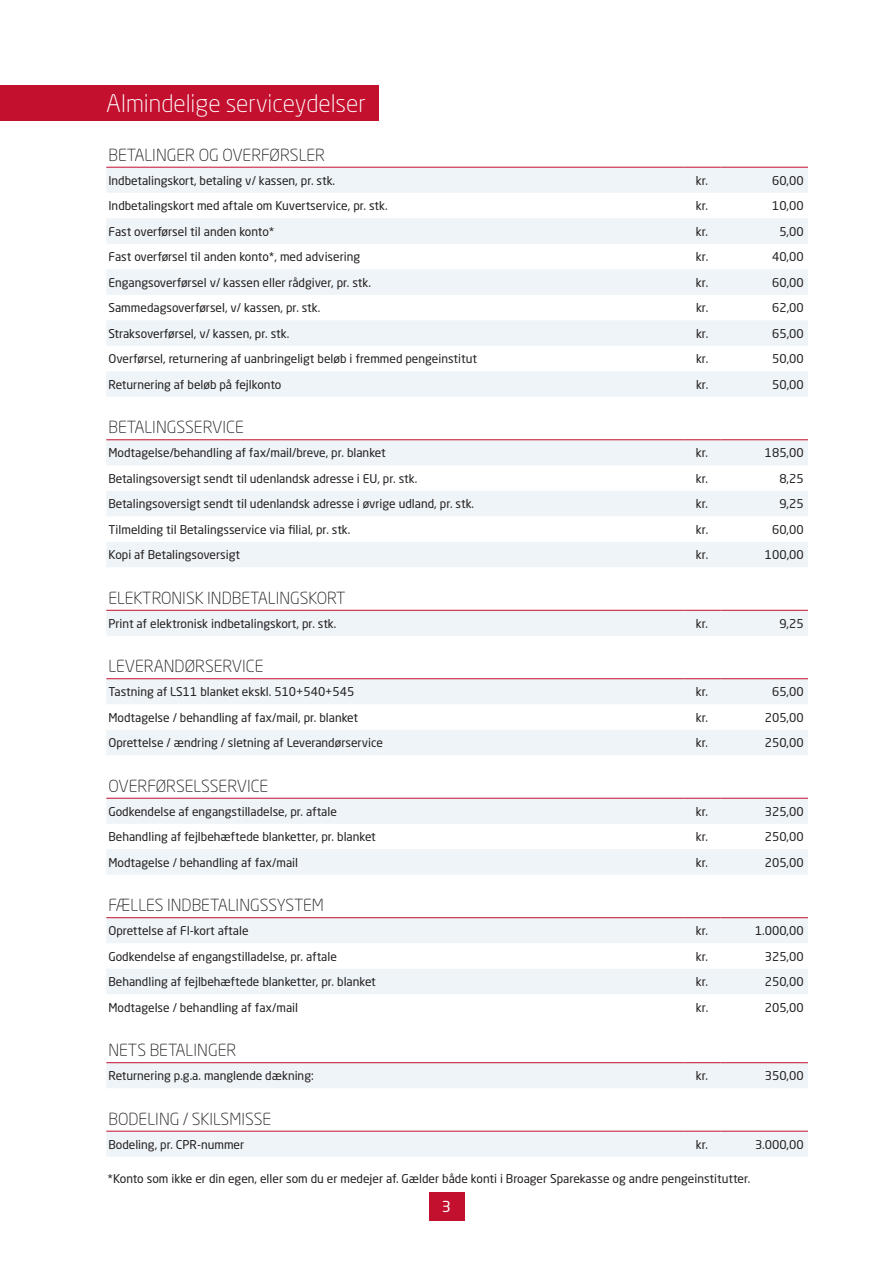
<style>
.page{position:relative;width:893px;height:1263px;background:#fff}
.page>*{position:absolute;margin:0;border:0;box-sizing:border-box;transform-origin:0 0}
.t1{font:300 24px "Neo Sans Std";color:#fff}
.t2{font:300 16.5px "Neo Sans Std";color:#231f20}
.t3{font:15px "Neo Sans Std";color:#fff}
.t4{font:12px "Neo Sans Std";color:#231f20}
</style>
<div class="page">
<svg style="left:106px;top:168px;width:702px;height:229px;fill:#eef4f7"></svg>
<hr style="left:106px;top:167px;width:578px;height:1px;background:#c3102f">
<hr style="left:684px;top:167px;width:36px;height:1px;background:#c3102f">
<hr style="left:720px;top:167px;width:88px;height:1px;background:#c3102f">
<div style="left:106px;top:1063px;width:702px;height:25px;background:#eef4f7"></div>
<hr style="left:106px;top:1062px;width:578px;height:1px;background:#c3102f">
<hr style="left:684px;top:1062px;width:36px;height:1px;background:#c3102f">
<hr style="left:720px;top:1062px;width:88px;height:1px;background:#c3102f">
<div style="left:106px;top:1132px;width:702px;height:25px;background:#eef4f7"></div>
<hr style="left:106px;top:1131px;width:578px;height:1px;background:#c3102f">
<hr style="left:684px;top:1131px;width:36px;height:1px;background:#c3102f">
<hr style="left:720px;top:1131px;width:88px;height:1px;background:#c3102f">
<svg style="left:106px;top:440px;width:702px;height:127px;fill:#eef4f7"></svg>
<hr style="left:106px;top:439px;width:578px;height:1px;background:#c3102f">
<hr style="left:684px;top:439px;width:36px;height:1px;background:#c3102f">
<hr style="left:720px;top:439px;width:88px;height:1px;background:#c3102f">
<svg style="left:106px;top:679px;width:702px;height:76px;fill:#eef4f7"></svg>
<hr style="left:106px;top:678px;width:578px;height:1px;background:#c3102f">
<hr style="left:684px;top:678px;width:36px;height:1px;background:#c3102f">
<hr style="left:720px;top:678px;width:88px;height:1px;background:#c3102f">
<svg style="left:106px;top:799px;width:702px;height:76px;fill:#eef4f7"></svg>
<hr style="left:106px;top:798px;width:578px;height:1px;background:#c3102f">
<hr style="left:684px;top:798px;width:36px;height:1px;background:#c3102f">
<hr style="left:720px;top:798px;width:88px;height:1px;background:#c3102f">
<svg style="left:106px;top:918px;width:702px;height:76px;fill:#eef4f7"></svg>
<hr style="left:106px;top:917px;width:578px;height:1px;background:#c3102f">
<hr style="left:684px;top:917px;width:36px;height:1px;background:#c3102f">
<hr style="left:720px;top:917px;width:88px;height:1px;background:#c3102f">
<div style="left:106px;top:611px;width:702px;height:25px;background:#eef4f7"></div>
<hr style="left:106px;top:610px;width:578px;height:1px;background:#c3102f">
<hr style="left:684px;top:610px;width:36px;height:1px;background:#c3102f">
<hr style="left:720px;top:610px;width:88px;height:1px;background:#c3102f">
<div style="left:0;top:85px;width:379px;height:35px;background:#c3102f"></div>
<div style="left:429px;top:1192px;width:35px;height:28px;background:#c3102f"></div>
<h1 class="t1" style="left:106px;top:89px;width:261px">Almindelige serviceydelser</h1>
<h2 class="t2" style="left:108px;top:145px;width:218px">BETALINGER OG OVERFØRSLER</h2>
<p class="t4" style="left:108px;top:173px;width:228px">Indbetalingskort, betaling v/ kassen, pr. stk.</p>
<p class="t4" style="left:696px;top:173px;width:14px">kr.</p>
<p class="t4" style="left:772px;top:173px;width:33px">60,00</p>
<p class="t4" style="left:108px;top:198px;width:281px">Indbetalingskort med aftale om Kuvertservice, pr. stk.</p>
<p class="t4" style="left:696px;top:198px;width:14px">kr.</p>
<p class="t4" style="left:772px;top:198px;width:33px">10,00</p>
<p class="t4" style="left:108px;top:224px;width:168px">Fast overførsel til anden konto*</p>
<p class="t4" style="left:696px;top:224px;width:14px">kr.</p>
<p class="t4" style="left:779px;top:224px;width:26px">5,00</p>
<p class="t4" style="left:108px;top:249px;width:253px">Fast overførsel til anden konto*, med advisering</p>
<p class="t4" style="left:696px;top:249px;width:14px">kr.</p>
<p class="t4" style="left:772px;top:249px;width:33px">40,00</p>
<p class="t4" style="left:108px;top:275px;width:264px">Engangsoverførsel v/ kassen eller rådgiver, pr. stk.</p>
<p class="t4" style="left:696px;top:275px;width:14px">kr.</p>
<p class="t4" style="left:772px;top:275px;width:33px">60,00</p>
<p class="t4" style="left:108px;top:300px;width:213px">Sammedagsoverførsel, v/ kassen, pr. stk.</p>
<p class="t4" style="left:696px;top:300px;width:14px">kr.</p>
<p class="t4" style="left:772px;top:300px;width:33px">62,00</p>
<p class="t4" style="left:108px;top:326px;width:182px">Straksoverførsel, v/ kassen, pr. stk.</p>
<p class="t4" style="left:696px;top:326px;width:14px">kr.</p>
<p class="t4" style="left:772px;top:326px;width:33px">65,00</p>
<p class="t4" style="left:109px;top:351px;width:370px">Overførsel, returnering af uanbringeligt beløb i fremmed pengeinstitut</p>
<p class="t4" style="left:696px;top:351px;width:14px">kr.</p>
<p class="t4" style="left:772px;top:351px;width:33px">50,00</p>
<p class="t4" style="left:109px;top:377px;width:174px">Returnering af beløb på fejlkonto</p>
<p class="t4" style="left:696px;top:377px;width:14px">kr.</p>
<p class="t4" style="left:772px;top:377px;width:33px">50,00</p>
<h2 class="t2" style="left:108px;top:417px;width:137px">BETALINGSSERVICE</h2>
<p class="t4" style="left:108px;top:445px;width:279px">Modtagelse/behandling af fax/mail/breve, pr. blanket</p>
<p class="t4" style="left:696px;top:445px;width:14px">kr.</p>
<p class="t4" style="left:765px;top:445px;width:40px">185,00</p>
<p class="t4" style="left:108px;top:471px;width:310px">Betalingsoversigt sendt til udenlandsk adresse i EU, pr. stk.</p>
<p class="t4" style="left:696px;top:471px;width:14px">kr.</p>
<p class="t4" style="left:779px;top:471px;width:26px">8,25</p>
<p class="t4" style="left:108px;top:496px;width:367px">Betalingsoversigt sendt til udenlandsk adresse i øvrige udland, pr. stk.</p>
<p class="t4" style="left:696px;top:496px;width:14px">kr.</p>
<p class="t4" style="left:779px;top:496px;width:26px">9,25</p>
<p class="t4" style="left:108px;top:522px;width:244px">Tilmelding til Betalingsservice via filial, pr. stk.</p>
<p class="t4" style="left:696px;top:522px;width:14px">kr.</p>
<p class="t4" style="left:772px;top:522px;width:33px">60,00</p>
<p class="t4" style="left:108px;top:547px;width:133px">Kopi af Betalingsoversigt</p>
<p class="t4" style="left:696px;top:547px;width:14px">kr.</p>
<p class="t4" style="left:765px;top:547px;width:40px">100,00</p>
<h2 class="t2" style="left:108px;top:588px;width:239px">ELEKTRONISK INDBETALINGSKORT</h2>
<p class="t4" style="left:108px;top:616px;width:230px">Print af elektronisk indbetalingskort, pr. stk.</p>
<p class="t4" style="left:696px;top:616px;width:14px">kr.</p>
<p class="t4" style="left:779px;top:616px;width:26px">9,25</p>
<h2 class="t2" style="left:108px;top:656px;width:157px">LEVERANDØRSERVICE</h2>
<p class="t4" style="left:108px;top:684px;width:247px">Tastning af LS11 blanket ekskl. 510+540+545</p>
<p class="t4" style="left:696px;top:684px;width:14px">kr.</p>
<p class="t4" style="left:772px;top:684px;width:33px">65,00</p>
<p class="t4" style="left:108px;top:710px;width:251px">Modtagelse / behandling af fax/mail, pr. blanket</p>
<p class="t4" style="left:696px;top:710px;width:14px">kr.</p>
<p class="t4" style="left:765px;top:710px;width:40px">205,00</p>
<p class="t4" style="left:108px;top:735px;width:276px">Oprettelse / ændring / sletning af Leverandørservice</p>
<p class="t4" style="left:696px;top:735px;width:14px">kr.</p>
<p class="t4" style="left:765px;top:735px;width:40px">250,00</p>
<h2 class="t2" style="left:108px;top:776px;width:161px">OVERFØRSELSSERVICE</h2>
<p class="t4" style="left:108px;top:804px;width:230px">Godkendelse af engangstilladelse, pr. aftale</p>
<p class="t4" style="left:696px;top:804px;width:14px">kr.</p>
<p class="t4" style="left:765px;top:804px;width:40px">325,00</p>
<p class="t4" style="left:108px;top:829px;width:269px">Behandling af fejlbehæftede blanketter, pr. blanket</p>
<p class="t4" style="left:696px;top:829px;width:14px">kr.</p>
<p class="t4" style="left:765px;top:829px;width:40px">250,00</p>
<p class="t4" style="left:108px;top:855px;width:191px">Modtagelse / behandling af fax/mail</p>
<p class="t4" style="left:696px;top:855px;width:14px">kr.</p>
<p class="t4" style="left:765px;top:855px;width:40px">205,00</p>
<h2 class="t2" style="left:108px;top:895px;width:217px">FÆLLES INDBETALINGSSYSTEM</h2>
<p class="t4" style="left:108px;top:923px;width:142px">Oprettelse af FI-kort aftale</p>
<p class="t4" style="left:696px;top:923px;width:14px">kr.</p>
<p class="t4" style="left:755px;top:923px;width:50px">1.000,00</p>
<p class="t4" style="left:108px;top:949px;width:230px">Godkendelse af engangstilladelse, pr. aftale</p>
<p class="t4" style="left:696px;top:949px;width:14px">kr.</p>
<p class="t4" style="left:765px;top:949px;width:40px">325,00</p>
<p class="t4" style="left:108px;top:974px;width:269px">Behandling af fejlbehæftede blanketter, pr. blanket</p>
<p class="t4" style="left:696px;top:974px;width:14px">kr.</p>
<p class="t4" style="left:765px;top:974px;width:40px">250,00</p>
<p class="t4" style="left:108px;top:1000px;width:191px">Modtagelse / behandling af fax/mail</p>
<p class="t4" style="left:696px;top:1000px;width:14px">kr.</p>
<p class="t4" style="left:765px;top:1000px;width:40px">205,00</p>
<h2 class="t2" style="left:108px;top:1040px;width:129px">NETS BETALINGER</h2>
<p class="t4" style="left:108px;top:1068px;width:207px">Returnering p.g.a. manglende dækning:</p>
<p class="t4" style="left:696px;top:1068px;width:14px">kr.</p>
<p class="t4" style="left:765px;top:1068px;width:40px">350,00</p>
<h2 class="t2" style="left:108px;top:1109px;width:164px">BODELING / SKILSMISSE</h2>
<p class="t4" style="left:108px;top:1137px;width:137px">Bodeling, pr. CPR-nummer</p>
<p class="t4" style="left:696px;top:1137px;width:14px">kr.</p>
<p class="t4" style="left:755px;top:1137px;width:50px">3.000,00</p>
<p class="t4" style="left:107px;top:1171px;width:644px">*Konto som ikke er din egen, eller som du er medejer af. Gælder både konti i Broager Sparekasse og andre pengeinstitutter.</p>
<p class="t3" style="left:442px;top:1197px;width:11px">3</p>
</div>
